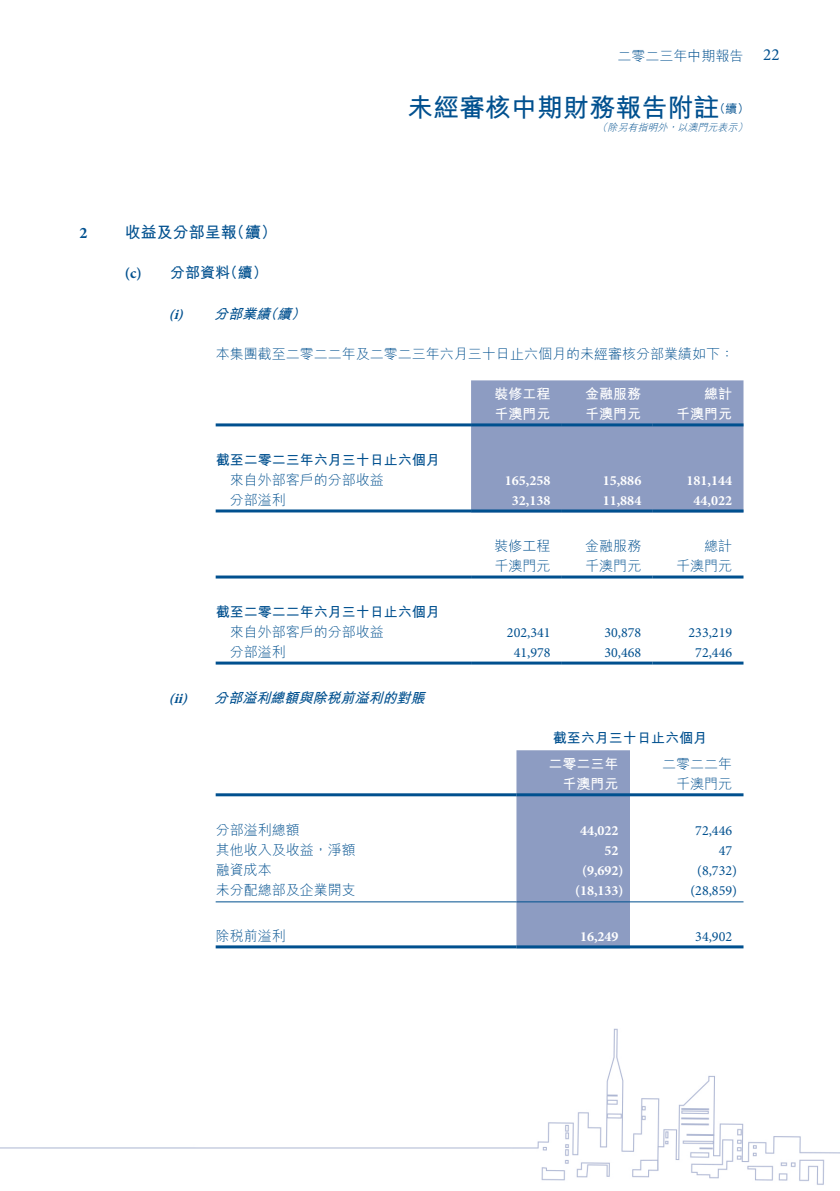
<style>
.page{position:relative;width:840px;height:1191px;background:#fff}
.page>*{position:absolute;margin:0;border:0;box-sizing:border-box;transform-origin:0 0}
.t1{font:700 26px "M Hei HK";color:#00508f}
.t2{font:17px "Minion Pro";color:#00508f}
.t3{font:700 16px "M Hei HK";color:#00508f}
.t4{font:700 16px "Minion Pro";color:#00508f}
.t5{font:700 15px "M Hei HK";color:#00508f}
.t6{font:700 15px "Minion Pro";color:#00508f}
.t7{font:300 14px "M Hei HK";color:#00508f}
.t8{font:700 14px "Minion Pro";color:#fff}
.t9{font:14px "Minion Pro";color:#00508f}
.t10{font:700 14px "M Hei HK";color:#00508f}
.t11{font:700 14px "M Hei HK";color:#fff}
.t12{font:italic 700 14px "M Hei HK";color:#00508f}
.t13{font:italic 700 14px "Minion Pro";color:#00508f}
.t14{font:500 12px "M Hei HK";color:#00508f}
.t15{font:italic 300 10px "M Hei HK";color:#00508f}
</style>
<div class="page">
<img style="left:0;top:380px;width:839px;height:805px">
<div style="left:471px;top:380px;width:272px;height:129px;background:#8d9cc2"></div>
<hr style="left:215px;top:423px;width:256px;height:3px;background:#00508f">
<hr style="left:471px;top:423px;width:90px;height:3px;background:#00508f">
<hr style="left:561px;top:423px;width:91px;height:3px;background:#00508f">
<hr style="left:652px;top:423px;width:91px;height:3px;background:#00508f">
<hr style="left:215px;top:509px;width:256px;height:3px;background:#00508f">
<hr style="left:471px;top:509px;width:90px;height:3px;background:#00508f">
<hr style="left:561px;top:509px;width:91px;height:3px;background:#00508f">
<hr style="left:652px;top:509px;width:91px;height:3px;background:#00508f">
<hr style="left:215px;top:575px;width:256px;height:3px;background:#00508f">
<hr style="left:471px;top:575px;width:90px;height:3px;background:#00508f">
<hr style="left:561px;top:575px;width:91px;height:3px;background:#00508f">
<hr style="left:652px;top:575px;width:91px;height:3px;background:#00508f">
<hr style="left:215px;top:661px;width:256px;height:3px;background:#00508f">
<hr style="left:471px;top:661px;width:90px;height:3px;background:#00508f">
<hr style="left:561px;top:661px;width:91px;height:3px;background:#00508f">
<hr style="left:652px;top:661px;width:91px;height:3px;background:#00508f">
<div style="left:516px;top:750px;width:113px;height:195px;background:#8d9cc2"></div>
<hr style="left:215px;top:793px;width:301px;height:3px;background:#00508f">
<hr style="left:516px;top:793px;width:113px;height:3px;background:#00508f">
<hr style="left:629px;top:793px;width:114px;height:3px;background:#00508f">
<hr style="left:215px;top:901px;width:301px;height:1px;background:#00508f">
<hr style="left:516px;top:901px;width:113px;height:1px;background:#00508f">
<hr style="left:629px;top:901px;width:114px;height:1px;background:#00508f">
<hr style="left:215px;top:945px;width:301px;height:3px;background:#00508f">
<hr style="left:516px;top:945px;width:113px;height:3px;background:#00508f">
<hr style="left:629px;top:945px;width:114px;height:3px;background:#00508f">
<p class="t4" style="left:79px;top:222px;width:9px">2</p>
<p class="t7" style="left:617px;top:49px;width:127px">二零二三年中期報告</p>
<h1 class="t1" style="left:407px;top:88px;width:313px">未經審核中期財務報告附註</h1>
<p class="t14" style="left:713px;top:100px;width:37px">（續(</p>
<p class="t15" style="left:597px;top:122px;width:14px">（</p>
<p class="t15" style="left:737px;top:122px;width:14px">(</p>
<p class="t15" style="left:677px;top:122px;width:64px">以澳門元表示</p>
<p class="t15" style="left:607px;top:122px;width:64px">除另有指明外</p>
<p class="t15" style="left:667px;top:122px;width:14px">，</p>
<p class="t2" style="left:762px;top:43px;width:18px">22</p>
<p class="t3" style="left:125px;top:221px;width:113px">收益及分部呈報</p>
<p class="t3" style="left:229px;top:221px;width:49px">（續(</p>
<p class="t6" style="left:125px;top:263px;width:18px">c( )</p>
<p class="t5" style="left:170px;top:262px;width:61px">分部資料</p>
<p class="t5" style="left:223px;top:262px;width:46px">（續(</p>
<p class="t13" style="left:169px;top:304px;width:16px">i(</p>
<p class="t13" style="left:178px;top:304px;width:12px">)</p>
<p class="t13" style="left:169px;top:688px;width:25px">()</p>
<p class="t13" style="left:174px;top:688px;width:15px">ii</p>
<p class="t12" style="left:214px;top:303px;width:83px">分部業績續</p>
<p class="t12" style="left:263px;top:303px;width:20px">（</p>
<p class="t12" style="left:291px;top:303px;width:20px">(</p>
<p class="t7" style="left:215px;top:346px;width:519px">本集團截至二零二二年及二零二三年六月三十日止六個月的未經審核分部業績如下：</p>
<p class="t11" style="left:703px;top:383px;width:29px">總計</p>
<p class="t11" style="left:585px;top:383px;width:57px">金融服務</p>
<p class="t11" style="left:494px;top:383px;width:57px">裝修工程</p>
<p class="t11" style="left:494px;top:403px;width:57px">千澳門元</p>
<p class="t11" style="left:585px;top:403px;width:57px">千澳門元</p>
<p class="t11" style="left:675px;top:403px;width:57px">千澳門元</p>
<p class="t10" style="left:215px;top:449px;width:225px">截至二零二三年六月三十日止六個月</p>
<p class="t7" style="left:229px;top:472px;width:155px">來自外部客戶的分部收益</p>
<p class="t8" style="left:504px;top:470px;width:47px">165,258</p>
<p class="t8" style="left:602px;top:470px;width:40px">15,886</p>
<p class="t8" style="left:686px;top:470px;width:47px">181,144</p>
<p class="t7" style="left:229px;top:492px;width:57px">分部溢利</p>
<p class="t8" style="left:511px;top:490px;width:40px">32,138</p>
<p class="t8" style="left:602px;top:490px;width:40px">11,884</p>
<p class="t8" style="left:693px;top:490px;width:40px">44,022</p>
<p class="t7" style="left:494px;top:538px;width:57px">裝修工程</p>
<p class="t7" style="left:585px;top:538px;width:57px">金融服務</p>
<p class="t7" style="left:703px;top:538px;width:29px">總計</p>
<p class="t7" style="left:494px;top:558px;width:57px">千澳門元</p>
<p class="t7" style="left:585px;top:558px;width:57px">千澳門元</p>
<p class="t7" style="left:675px;top:558px;width:57px">千澳門元</p>
<p class="t10" style="left:215px;top:601px;width:225px">截至二零二二年六月三十日止六個月</p>
<p class="t7" style="left:229px;top:624px;width:155px">來自外部客戶的分部收益</p>
<p class="t9" style="left:506px;top:623px;width:45px">202,341</p>
<p class="t9" style="left:604px;top:623px;width:38px">30,878</p>
<p class="t9" style="left:688px;top:623px;width:45px">233,219</p>
<p class="t7" style="left:229px;top:644px;width:57px">分部溢利</p>
<p class="t12" style="left:214px;top:687px;width:216px">分部溢利總額與除稅前溢利的對賬</p>
<p class="t9" style="left:513px;top:643px;width:38px">41,978</p>
<p class="t9" style="left:604px;top:643px;width:38px">30,468</p>
<p class="t9" style="left:695px;top:643px;width:38px">72,446</p>
<p class="t10" style="left:552px;top:727px;width:155px">截至六月三十日止六個月</p>
<p class="t7" style="left:661px;top:756px;width:71px">二零二二年</p>
<p class="t11" style="left:548px;top:753px;width:71px">二零二三年</p>
<p class="t11" style="left:562px;top:773px;width:57px">千澳門元</p>
<p class="t7" style="left:675px;top:776px;width:57px">千澳門元</p>
<p class="t7" style="left:215px;top:822px;width:85px">分部溢利總額</p>
<p class="t8" style="left:579px;top:820px;width:40px">44,022</p>
<p class="t9" style="left:695px;top:820px;width:38px">72,446</p>
<p class="t7" style="left:215px;top:842px;width:141px">其他收入及收益，淨額</p>
<p class="t8" style="left:604px;top:840px;width:15px">52</p>
<p class="t9" style="left:718px;top:840px;width:15px">47</p>
<p class="t7" style="left:215px;top:862px;width:57px">融資成本</p>
<p class="t8" style="left:581px;top:860px;width:43px">)9,692(</p>
<p class="t9" style="left:696px;top:860px;width:41px">)8,732(</p>
<p class="t7" style="left:215px;top:882px;width:141px">未分配總部及企業開支</p>
<p class="t8" style="left:574px;top:880px;width:50px">)18,133(</p>
<p class="t9" style="left:690px;top:880px;width:48px">)28,859(</p>
<p class="t7" style="left:215px;top:928px;width:71px">除稅前溢利</p>
<p class="t8" style="left:579px;top:926px;width:40px">16,249</p>
<p class="t9" style="left:695px;top:926px;width:38px">34,902</p>
</div>
